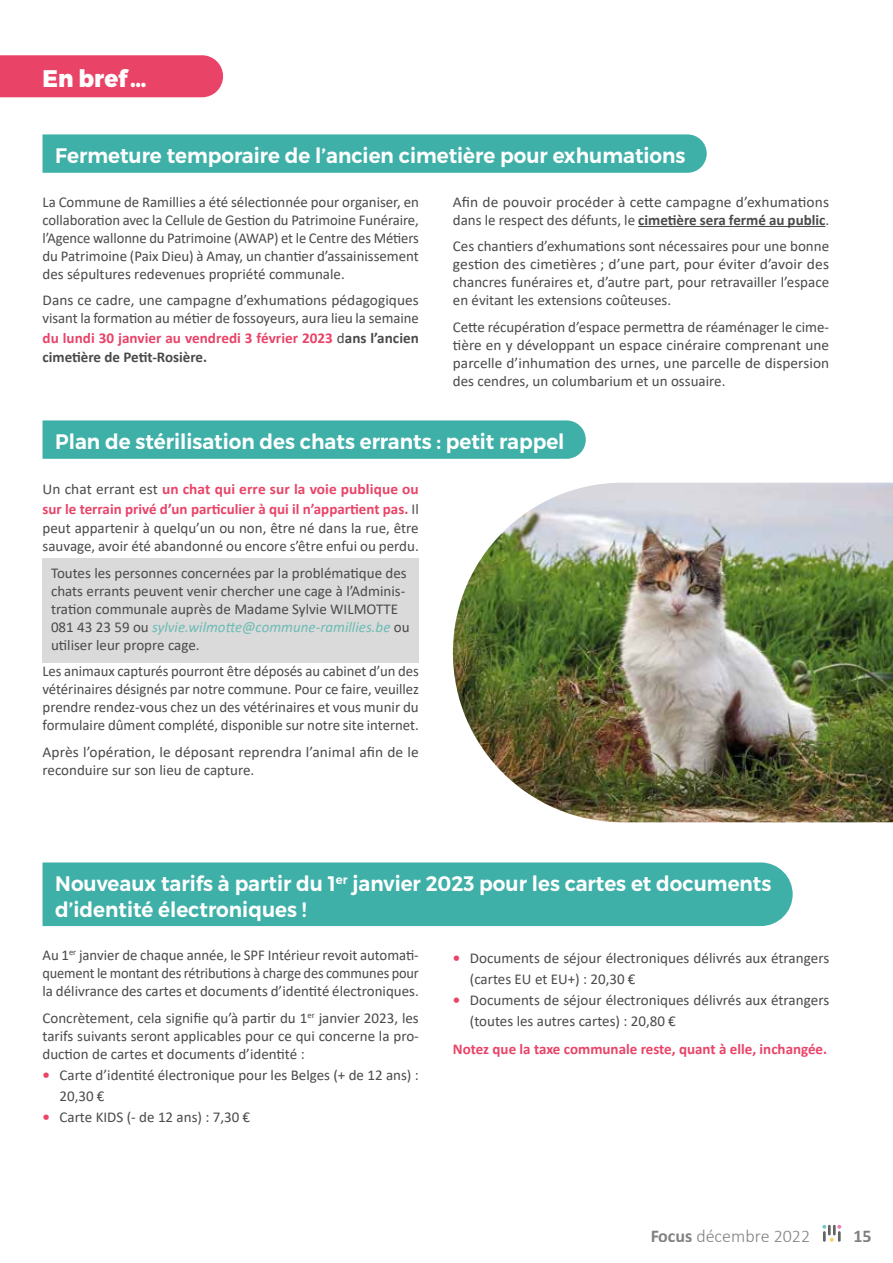
<style>
.page{position:relative;width:893px;height:1263px;background:#fff}
.page>*{position:absolute;margin:0;border:0;box-sizing:border-box;transform-origin:0 0}
.t1{font:800 24px "Montserrat";color:#fff;scale:.95 1}
.t2{font:600 21px/25.2px "Montserrat";color:#fff;scale:.95 1}
.t3{font:300 18px "Calibri";color:#4a4a49}
.t4{font:700 18px "Calibri";color:#4a4a49}
.t5{font:15px/18px "Calibri";color:#4a4a49}
.t6{font:700 15px/19.5px "Calibri";color:#e94368}
.s1{font-weight:400;color:#4a4a49}
.s2{color:#4a4a49}
.s3{font-weight:700}
.s4{font-style:italic;color:#6bbcb5}
.s5{font-weight:700;color:#e94368}
</style>
<div class="page">
<svg style="left:822px;top:1225px;width:19px;height:17px"></svg>
<img style="left:453px;top:483px;width:440px;height:339px">
<div style="left:0;top:55px;width:223px;height:42px;background:#e94368"></div>
<div style="left:43px;top:134px;width:664px;height:39px;background:#3fb0a8"></div>
<hr style="left:638px;top:226px;width:187px;height:1px;background:#4a4a49">
<div style="left:43px;top:420px;width:543px;height:39px;background:#3fb0a8"></div>
<div style="left:43px;top:558px;width:376px;height:104px;background:#dadada"></div>
<div style="left:43px;top:862px;width:750px;height:64px;background:#3fb0a8"></div>
<h1 class="t1" style="left:43px;top:64px;width:111px">En bref…</h1>
<h2 class="t2" style="left:55px;top:143px;width:665px">Fermeture temporaire de l’ancien cimetière pour exhumations</h2>
<p class="t5" style="left:43px;top:192px;width:378px;text-align:justify">La Commune de Ramillies a été sélectionnée pour organiser, en collaboration avec la Cellule de Gestion du Patrimoine Funéraire, l’Agence wallonne du Patrimoine (AWAP) et le Centre des Métiers du Patrimoine (Paix Dieu) à Amay, un chantier d’assainissement des sépultures redevenues propriété communale.</p>
<p class="t5" style="left:43px;top:291px;width:378px">Dans ce cadre, une campagne d’exhumations pédagogiques visant la formation au métier de fossoyeurs, aura lieu la semaine</p>
<p class="t6" style="left:43px;top:328px;width:378px">du lundi 30 janvier au vendredi 3 février 2023 <span class="s1">d</span><span class="s2">ans l’ancien cimetière de Petit-Rosière.</span></p>
<p class="t5" style="left:453px;top:192px;width:378px">Afin de pouvoir procéder à cette campagne d’exhumations dans le respect des défunts, le <span class="s3">cimetière sera fermé au public</span>.</p>
<p class="t5" style="left:453px;top:237px;width:378px;text-align:justify">Ces chantiers d’exhumations sont nécessaires pour une bonne gestion des cimetières ; d’une part, pour éviter d’avoir des chancres funéraires et, d’autre part, pour retravailler l’espace en évitant les extensions coûteuses.</p>
<p class="t5" style="left:453px;top:317px;width:378px;text-align:justify">Cette récupération d’espace permettra de réaménager le cime&shy;tière en y développant un espace cinéraire comprenant une parcelle d’inhumation des urnes, une parcelle de dispersion des cendres, un columbarium et un ossuaire.</p>
<h2 class="t2" style="left:55px;top:429px;width:538px">Plan de stérilisation des chats errants : petit rappel</h2>
<p class="t6" style="left:43px;top:479px;width:378px;text-align:justify"><span class="s1">Un chat errant est</span> un chat qui erre sur la voie publique ou sur le terrain privé d’un particulier à qui il n’appartient pas. <span class="s1">Il peut appartenir à quelqu’un ou non, être né dans la rue, être</span></p>
<p class="t5" style="left:43px;top:533px;width:378px;line-height:26.5px;text-align:center">sauvage, avoir été abandonné ou encore s’être enfui ou perdu.<br>Toutes les personnes concernées par la problématique des</p>
<p class="t5" style="left:51px;top:581px;width:360px">chats errants peuvent venir chercher une cage à l’Adminis&shy;tration communale auprès de Madame Sylvie WILMOTTE 081 43 23 59 ou <span class="s4">sylvie.wilmotte@commune-ramillies.be</span> ou utiliser leur propre cage.</p>
<p class="t5" style="left:43px;top:662px;width:378px;text-align:justify">Les animaux capturés pourront être déposés au cabinet d’un des vétérinaires désignés par notre commune. Pour ce faire, veuillez prendre rendez-vous chez un des vétérinaires et vous munir du formulaire dûment complété, disponible sur notre site internet.</p>
<p class="t5" style="left:43px;top:742px;width:378px">Après l’opération, le déposant reprendra l’animal afin de le reconduire sur son lieu de capture.</p>
<h2 class="t2" style="left:55px;top:871px;width:755px">Nouveaux tarifs à partir du 1<sup>er</sup> janvier 2023 pour les cartes et documents d’identité électroniques !</h2>
<p class="t5" style="left:43px;top:946px;width:378px;text-align:justify">Au 1<sup>er</sup> janvier de chaque année, le SPF Intérieur revoit automati&shy;quement le montant des rétributions à charge des communes pour la délivrance des cartes et documents d’identité électroniques.</p>
<p class="t5" style="left:43px;top:1008px;width:378px;text-align:justify">Concrètement, cela signifie qu’à partir du 1<sup>er</sup> janvier 2023, les tarifs suivants seront applicables pour ce qui concerne la pro&shy;duction de cartes et documents d’identité :</p>
<p class="t5" style="left:60px;top:1064px;width:361px;line-height:21px;text-indent:-17px"><span class="s5">•</span> Carte d’identité électronique pour les Belges (+ de 12 ans) :<br>20,30 €</p>
<p class="t5" style="left:43px;top:1107px;width:209px"><span class="s5">•</span> Carte KIDS (- de 12 ans) : 7,30 €</p>
<p class="t5" style="left:470px;top:947px;width:361px;line-height:21px;text-indent:-17px"><span class="s5">•</span> Documents de séjour électroniques délivrés aux étrangers (cartes EU et EU+) : 20,30 €</p>
<p class="t5" style="left:470px;top:989px;width:361px;line-height:21px;text-indent:-17px"><span class="s5">•</span> Documents de séjour électroniques délivrés aux étrangers (toutes les autres cartes) : 20,80 €</p>
<p class="t6" style="left:453px;top:1039px;width:376px">Notez que la taxe communale reste, quant à elle, inchangée.</p>
<p class="t3" style="left:650px;top:1224px;width:161px"><span class="s3">Focus</span> décembre 2022</p>
<p class="t4" style="left:853px;top:1223px;width:20px">15</p>
</div>
